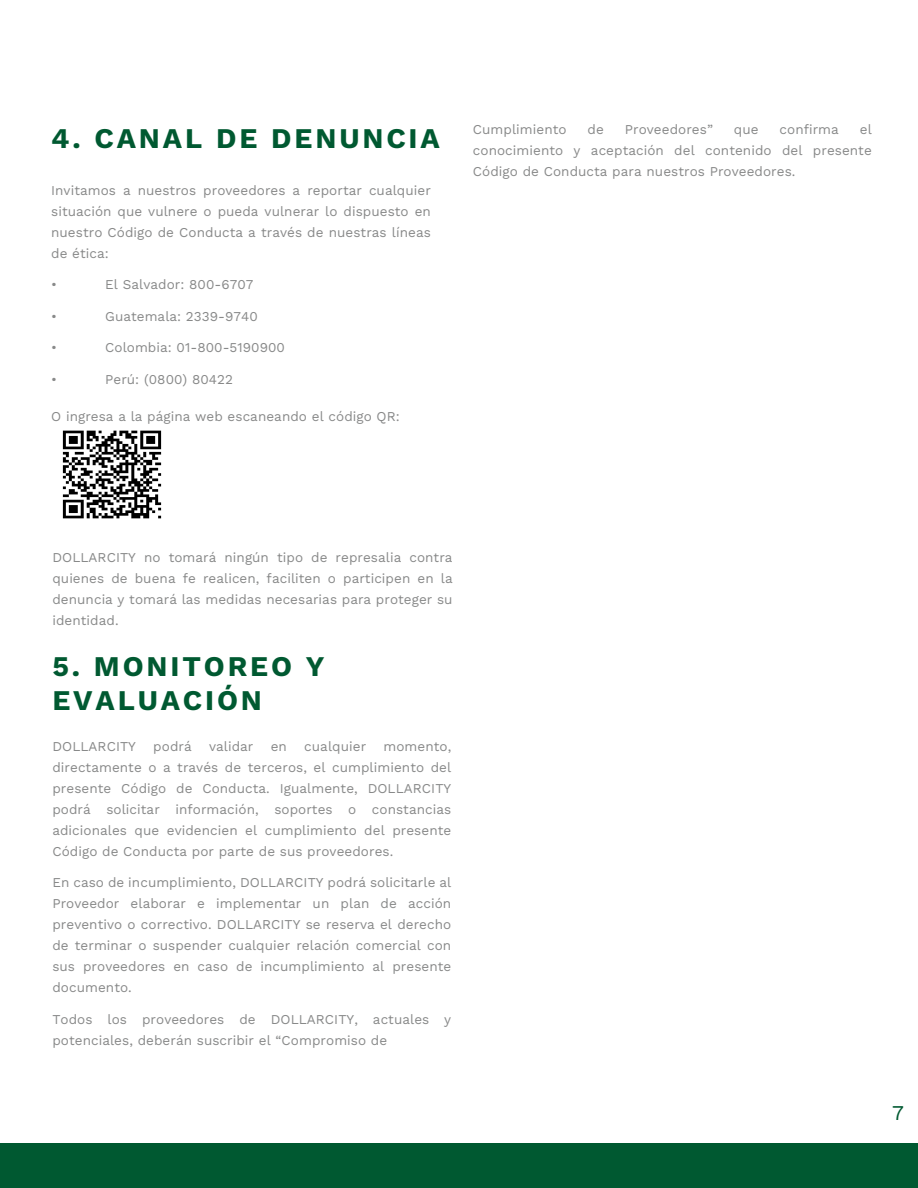
<style>
.page{position:relative;width:918px;height:1188px;background:#fff}
.page>*{position:absolute;margin:0;border:0;box-sizing:border-box;transform-origin:0 0}
.t1{font:700 28.5px/34.2px "Work Sans";letter-spacing:.1em;color:#005931}
.t2{font:21px "Work Sans";color:#005931}
.t3{font:13.5px/21px "Work Sans";letter-spacing:.005em;color:#888989;text-align:justify}
</style>
<div class="page">
<div style="left:0;top:1144px;width:918px;height:44px;background:#005931"></div>
<img style="left:62px;top:430px;width:100px;height:89px">
<h1 class="t1" style="left:51px;top:120px;width:390px">4. CANAL DE DENUNCIA</h1>
<p class="t3" style="left:51px;top:179px;width:381px">Invitamos a nuestros proveedores a reportar cualquier situación que vulnere o pueda vulnerar lo dispuesto en nuestro Código de Conducta a través de nuestras líneas de ética:</p>
<p class="t3" style="left:51px;top:274px;width:7px">•</p>
<p class="t3" style="left:105px;top:274px;width:150px">El Salvador: 800-6707</p>
<p class="t3" style="left:51px;top:305px;width:7px">•</p>
<p class="t3" style="left:105px;top:305px;width:154px">Guatemala: 2339-9740</p>
<p class="t3" style="left:51px;top:337px;width:7px">•</p>
<p class="t3" style="left:105px;top:337px;width:181px">Colombia: 01-800-5190900</p>
<p class="t3" style="left:51px;top:368px;width:7px">•</p>
<p class="t3" style="left:105px;top:368px;width:129px">Perú: (0800) 80422</p>
<p class="t3" style="left:51px;top:405px;width:350px">O ingresa a la página web escaneando el código QR:</p>
<p class="t3" style="left:473px;top:118px;width:95px">Cumplimiento</p>
<p class="t3" style="left:588px;top:118px;width:18px">de</p>
<p class="t3" style="left:625px;top:118px;width:90px">Proveedores”</p>
<p class="t3" style="left:734px;top:118px;width:26px">que</p>
<p class="t3" style="left:780px;top:118px;width:61px">confirma</p>
<p class="t3" style="left:473px;top:118px;width:400px;text-indent:387px">el conocimiento y aceptación del contenido del presente Código de Conducta para nuestros Proveedores.</p>
<p class="t3" style="left:52px;top:547px;width:402px">DOLLARCITY no tomará ningún tipo de represalia contra quienes de buena fe realicen, faciliten o participen en la denuncia y tomará las medidas necesarias para proteger su identidad.</p>
<h1 class="t1" style="left:52px;top:648px;width:274px">5. MONITOREO Y<br>EVALUACIÓN</h1>
<p class="t3" style="left:52px;top:735px;width:85px">DOLLARCITY</p>
<p class="t3" style="left:153px;top:735px;width:40px">podrá</p>
<p class="t3" style="left:209px;top:735px;width:46px">validar</p>
<p class="t3" style="left:271px;top:735px;width:18px">en</p>
<p class="t3" style="left:304px;top:735px;width:63px">cualquier</p>
<p class="t3" style="left:52px;top:735px;width:400px;text-indent:331px">momento, directamente o a través de terceros, el cumplimiento del presente Código de Conducta. Igualmente, DOLLARCITY podrá solicitar información, soportes o constancias adicionales que evidencien el cumplimiento del presente Código de Conducta por parte de sus proveedores.</p>
<p class="t3" style="left:52px;top:872px;width:400px">En caso de incumplimiento, DOLLARCITY podrá solicitarle al Proveedor elaborar e implementar un plan de acción preventivo o correctivo. DOLLARCITY se reserva el derecho de terminar o suspender cualquier relación comercial con sus proveedores en caso de incumplimiento al presente documento.</p>
<p class="t3" style="left:52px;top:1008px;width:400px">Todos los proveedores de DOLLARCITY, actuales y potenciales, deberán suscribir el “Compromiso de</p>
<h2 class="t2" style="left:892px;top:1097px;width:13px">7</h2>
</div>
